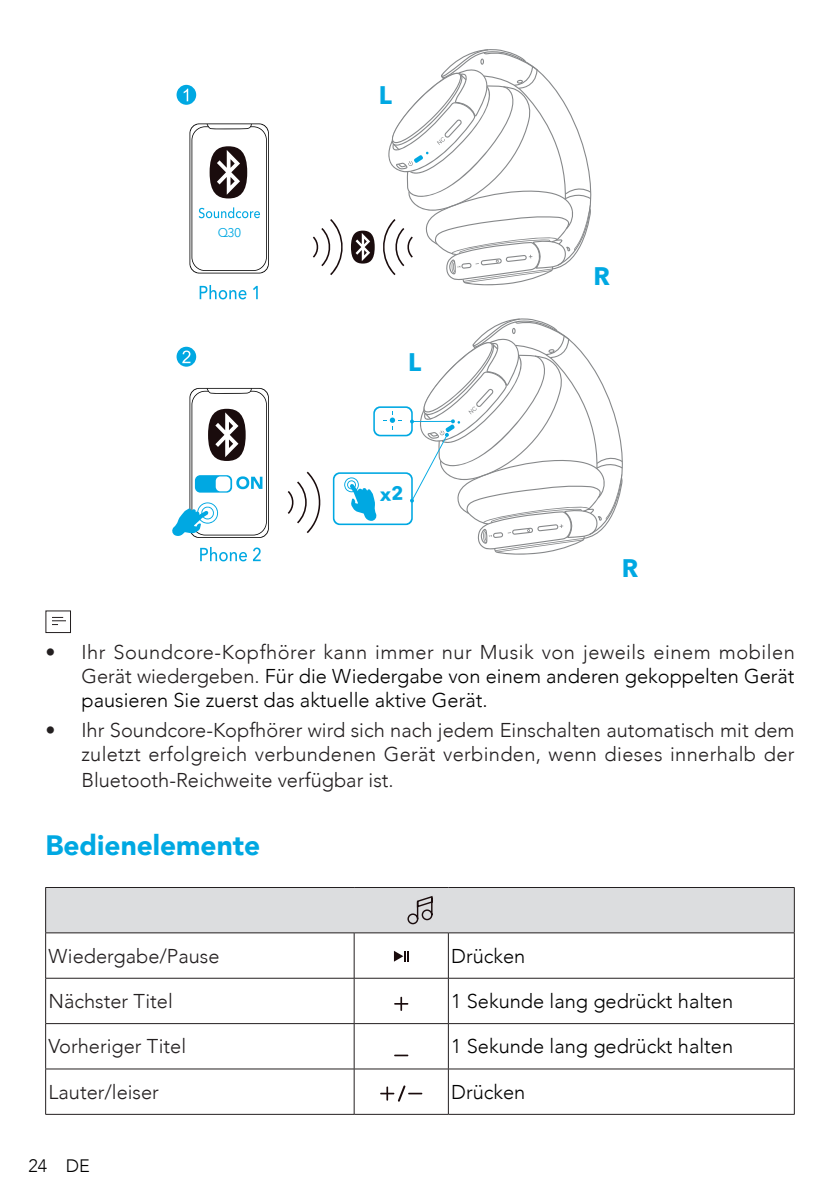
<style>
.page{position:relative;width:840px;height:1191px;background:#fff}
.page>*{position:absolute;margin:0;border:0;box-sizing:border-box;transform-origin:0 0}
.t1{font:900 28px "Avenir";color:#00a8e2}
.t2{font:700 25.4px "Avenir Next";color:#00a8e2}
.t3{font:300 20px/24px "Avenir";color:#000;text-align:justify}
.t4{font:300 20px/24px "Avenir";color:#231f20;text-align:right}
.t5{font:300 18px "Avenir";color:#000}
.t6{font:12.6px "Avenir Next";color:#00a8e2}
.s1{color:#231f20}
</style>
<div class="page">
<svg style="left:176px;top:347px;width:20px;height:20px"></svg>
<svg style="left:182px;top:350px;width:8px;height:13px"></svg>
<svg style="left:172px;top:388px;width:97px;height:150px"></svg>
<svg style="left:287px;top:471px;width:34px;height:62px"></svg>
<svg style="left:176px;top:85px;width:20px;height:20px"></svg>
<svg style="left:183px;top:89px;width:5px;height:12px"></svg>
<svg style="left:189px;top:123px;width:80px;height:150px"></svg>
<svg style="left:199px;top:285px;width:47px;height:14px"></svg>
<svg style="left:253px;top:286px;width:4px;height:13px"></svg>
<svg style="left:200px;top:547px;width:47px;height:14px"></svg>
<svg style="left:253px;top:547px;width:7px;height:14px"></svg>
<svg style="left:313px;top:49px;width:279px;height:237px"></svg>
<div style="left:45px;top:610px;width:26px;height:23px;border:1px solid #231f20"></div>
<svg style="left:52px;top:617px;width:14px;height:8px"></svg>
<div style="left:46px;top:887px;width:747px;height:46px;background:#dcdddf"></div>
<hr style="left:793px;top:887px;width:1px;height:45px;background:#231f20">
<hr style="left:353px;top:933px;width:1px;height:45px;background:#231f20">
<hr style="left:448px;top:932px;width:346px;height:1px;background:#231f20">
<hr style="left:448px;top:933px;width:1px;height:45px;background:#231f20">
<hr style="left:793px;top:933px;width:1px;height:45px;background:#231f20">
<hr style="left:353px;top:978px;width:1px;height:45px;background:#231f20">
<hr style="left:448px;top:978px;width:346px;height:1px;background:#231f20">
<hr style="left:448px;top:978px;width:1px;height:45px;background:#231f20">
<hr style="left:793px;top:978px;width:1px;height:45px;background:#231f20">
<hr style="left:353px;top:1023px;width:1px;height:45px;background:#231f20">
<hr style="left:448px;top:1023px;width:346px;height:1px;background:#231f20">
<hr style="left:448px;top:1023px;width:1px;height:45px;background:#231f20">
<hr style="left:793px;top:1023px;width:1px;height:45px;background:#231f20">
<hr style="left:353px;top:1069px;width:1px;height:45px;background:#231f20">
<hr style="left:448px;top:1068px;width:346px;height:1px;background:#231f20">
<hr style="left:448px;top:1069px;width:1px;height:45px;background:#231f20">
<hr style="left:793px;top:1069px;width:1px;height:45px;background:#231f20">
<hr style="left:448px;top:1114px;width:346px;height:1px;background:#231f20">
<hr style="left:45px;top:887px;width:309px;height:1px;background:#231f20">
<hr style="left:45px;top:887px;width:1px;height:45px;background:#231f20">
<hr style="left:354px;top:887px;width:94px;height:1px;background:#231f20">
<hr style="left:448px;top:887px;width:346px;height:1px;background:#231f20">
<hr style="left:45px;top:932px;width:309px;height:1px;background:#231f20">
<hr style="left:354px;top:932px;width:94px;height:1px;background:#231f20">
<hr style="left:45px;top:933px;width:1px;height:45px;background:#231f20">
<hr style="left:45px;top:978px;width:309px;height:1px;background:#231f20">
<hr style="left:45px;top:978px;width:1px;height:45px;background:#231f20">
<hr style="left:354px;top:978px;width:94px;height:1px;background:#231f20">
<hr style="left:45px;top:1023px;width:309px;height:1px;background:#231f20">
<hr style="left:45px;top:1023px;width:1px;height:45px;background:#231f20">
<hr style="left:354px;top:1023px;width:94px;height:1px;background:#231f20">
<hr style="left:45px;top:1068px;width:309px;height:1px;background:#231f20">
<hr style="left:45px;top:1069px;width:1px;height:45px;background:#231f20">
<hr style="left:354px;top:1068px;width:94px;height:1px;background:#231f20">
<hr style="left:45px;top:1114px;width:309px;height:1px;background:#231f20">
<hr style="left:354px;top:1114px;width:94px;height:1px;background:#231f20">
<svg style="left:407px;top:896px;width:26px;height:29px"></svg>
<svg style="left:394px;top:951px;width:14px;height:10px"></svg>
<svg style="left:394px;top:996px;width:14px;height:15px"></svg>
<svg style="left:394px;top:1054px;width:14px;height:2px"></svg>
<svg style="left:380px;top:1085px;width:42px;height:16px"></svg>
<svg style="left:333px;top:318px;width:290px;height:237px"></svg>
<p class="t6" style="left:218px;top:222px;width:25px">Q30</p>
<p class="t2" style="left:378px;top:73px;width:15px">L</p>
<p class="t2" style="left:408px;top:340px;width:15px">L</p>
<p class="t2" style="left:593px;top:254px;width:18px">R</p>
<p class="t2" style="left:621px;top:546px;width:18px">R</p>
<p class="t3" style="left:81px;top:640px;width:714px;text-indent:-36px"><span class="s1">• Ihr Soundcore-Kopfhörer kann immer nur Musik von jeweils einem mobilen Gerät wiedergeben.</span> Für die Wiedergabe von einem anderen gekoppelten Gerät pausieren Sie zuerst das aktuelle aktive Gerät.</p>
<p class="t4" style="left:45px;top:718px;width:750px">• Ihr Soundcore-Kopfhörer wird sich nach jedem Einschalten automatisch mit dem zuletzt erfolgreich verbundenen Gerät verbinden, wenn dieses innerhalb der</p>
<p class="t4" style="left:81px;top:768px;width:313px">Bluetooth-Reichweite verfügbar ist.</p>
<h1 class="t1" style="left:45px;top:821px;width:216px">Bedienelemente</h1>
<p class="t4" style="left:48px;top:943px;width:172px">Wiedergabe/Pause</p>
<p class="t3" style="left:451px;top:943px;width:76px">Drücken</p>
<p class="t4" style="left:48px;top:989px;width:126px">Nächster Titel</p>
<p class="t3" style="left:451px;top:989px;width:283px">1 Sekunde lang gedrückt halten</p>
<p class="t4" style="left:48px;top:1034px;width:139px">Vorheriger Titel</p>
<p class="t3" style="left:451px;top:1034px;width:283px">1 Sekunde lang gedrückt halten</p>
<p class="t4" style="left:48px;top:1079px;width:112px">Lauter/leiser</p>
<p class="t3" style="left:451px;top:1079px;width:76px">Drücken</p>
<p class="t5" style="left:28px;top:1155px;width:63px">24 DE</p>
</div>
